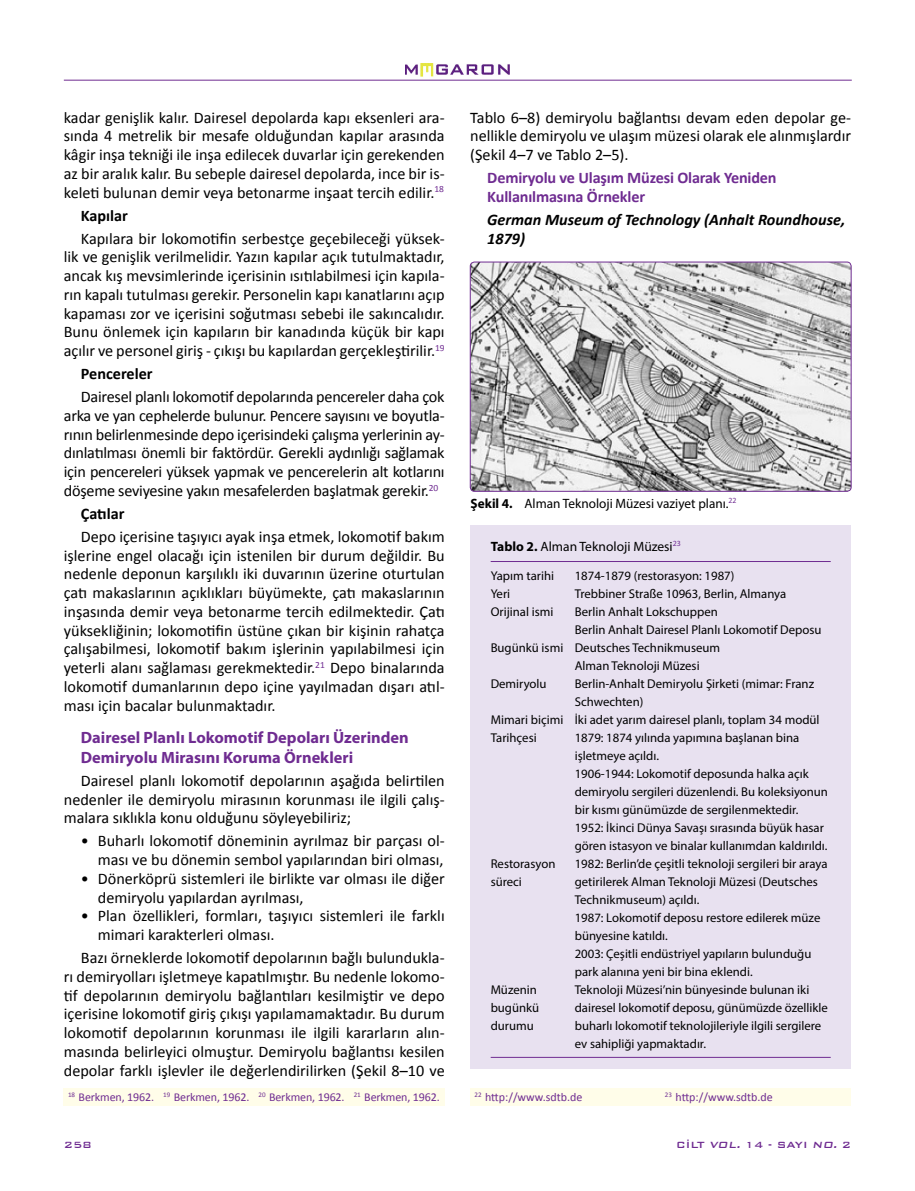
<style>
.page{position:relative;width:915px;height:1191px;background:#fff}
.page>*{position:absolute;margin:0;border:0;box-sizing:border-box;transform-origin:0 0}
.t1{font:700 16.35px/19.6px "Myriad Pro";color:#6f2c91}
.t2{font:16.2px/18.8px "Calibri";color:#000;text-align:justify}
.t3{font:700 16.2px/18.8px "Calibri";letter-spacing:-.01em;color:#6f2c91}
.t4{font:italic 700 16.2px/18.8px "Calibri";color:#000}
.t5{font:700 16.2px "Calibri";color:#000}
.t6{font:13.5px "Myriad Pro";color:#000}
.t7{font:12.75px/18px "Myriad Pro";color:#000}
.t8{font:12px "Calibri";letter-spacing:-.01em;color:#6f2c91}
.t9{font:500 12px "Bank Gothic BT";color:#6f2c91}
.s1{font-weight:700}
.s2{font-style:italic}
</style>
<div class="page">
<img style="left:470px;top:262px;width:380px;height:229px">
<div style="left:470px;top:262px;width:381px;height:229px;border:1px solid #6f2c91;border-radius:4px"></div>
<div style="left:470px;top:526px;width:380px;height:543px;background:#e8e1f0"></div>
<hr style="left:490px;top:561px;width:340px;height:1px;background:#6f2c91">
<hr style="left:490px;top:1057px;width:340px;height:1px;background:#6f2c91">
<div style="left:64px;top:1088px;width:95px;height:17px;background:#fffde9"></div>
<div style="left:159px;top:1088px;width:95px;height:17px;background:#fffde9"></div>
<div style="left:254px;top:1088px;width:95px;height:17px;background:#fffde9"></div>
<div style="left:349px;top:1088px;width:95px;height:17px;background:#fffde9"></div>
<div style="left:470px;top:1088px;width:190px;height:17px;background:#fffde9"></div>
<div style="left:660px;top:1088px;width:190px;height:17px;background:#fffde9"></div>
<img style="left:405px;top:64px;width:104px;height:16px">
<hr style="left:64px;top:80px;width:787px;height:1px;background:#6f2c91">
<p class="t2" style="left:64px;top:108px;width:382px">kadar genişlik kalır. Dairesel depolarda kapı eksenleri ara&shy;sında 4 metrelik bir mesafe olduğundan kapılar arasında kâgir inşa tekniği ile inşa edilecek duvarlar için gerekenden az bir aralık kalır. Bu sebeple dairesel depolarda, ince bir is&shy;keleti bulunan demir veya betonarme inşaat tercih edilir.<sup>18</sup></p>
<p class="t5" style="left:81px;top:205px;width:49px">Kapılar</p>
<p class="t2" style="left:64px;top:229px;width:382px;text-indent:17px">Kapılara bir lokomotifin serbestçe geçebileceği yüksek&shy;lik ve genişlik verilmelidir. Yazın kapılar açık tutulmaktadır, ancak kış mevsimlerinde içerisinin ısıtılabilmesi için kapıla&shy;rın kapalı tutulması gerekir. Personelin kapı kanatlarını açıp kapaması zor ve içerisini soğutması sebebi ile sakıncalıdır.<br>Bunu önlemek için kapıların bir kanadında küçük bir kapı açılır ve personel giriş - çıkışı bu kapılardan gerçekleştirilir.<sup>19</sup></p>
<p class="t5" style="left:81px;top:363px;width:73px">Pencereler</p>
<p class="t2" style="left:64px;top:387px;width:382px;text-indent:17px">Dairesel planlı lokomotif depolarında pencereler daha çok arka ve yan cephelerde bulunur. Pencere sayısını ve boyutla&shy;rının belirlenmesinde depo içerisindeki çalışma yerlerinin ay&shy;dınlatılması önemli bir faktördür. Gerekli aydınlığı sağlamak için pencereleri yüksek yapmak ve pencerelerin alt kotlarını döşeme seviyesine yakın mesafelerden başlatmak gerekir.<sup>20</sup></p>
<p class="t5" style="left:81px;top:503px;width:45px">Çatılar</p>
<p class="t2" style="left:64px;top:527px;width:382px;text-indent:17px">Depo içerisine taşıyıcı ayak inşa etmek, lokomotif bakım işlerine engel olacağı için istenilen bir durum değildir. Bu nedenle deponun karşılıklı iki duvarının üzerine oturtulan çatı makaslarının açıklıkları büyümekte, çatı makaslarının inşasında demir veya betonarme tercih edilmektedir. Çatı yüksekliğinin; lokomotifin üstüne çıkan bir kişinin rahatça çalışabilmesi, lokomotif bakım işlerinin yapılabilmesi için yeterli alanı sağlaması gerekmektedir.<sup>21</sup> Depo binalarında lokomotif dumanlarının depo içine yayılmadan dışarı atıl&shy;ması için bacalar bulunmaktadır.</p>
<p class="t1" style="left:81px;top:727px;width:329px">Dairesel Planlı Lokomotif Depoları Üzerinden<br>Demiryolu Mirasını Koruma Örnekleri</p>
<p class="t2" style="left:64px;top:771px;width:382px;text-indent:17px">Dairesel planlı lokomotif depolarının aşağıda belirtilen nedenler ile demiryolu mirasının korunması ile ilgili çalış&shy;malara sıklıkla konu olduğunu söyleyebiliriz;</p>
<p class="t2" style="left:81px;top:831px;width:365px;text-align:right">• Buharlı lokomotif döneminin ayrılmaz bir parçası ol&shy;ması ve bu dönemin sembol yapılarından biri olması,</p>
<p class="t2" style="left:98px;top:869px;width:348px;text-indent:-17px">• Dönerköprü sistemleri ile birlikte var olması ile diğer demiryolu yapılardan ayrılması,</p>
<p class="t2" style="left:98px;top:906px;width:348px;text-indent:-17px">• Plan özellikleri, formları, taşıyıcı sistemleri ile farklı mimari karakterleri olması.</p>
<p class="t2" style="left:64px;top:948px;width:382px;text-indent:17px">Bazı örneklerde lokomotif depolarının bağlı bulundukla&shy;rı demiryolları işletmeye kapatılmıştır. Bu nedenle lokomo&shy;tif depolarının demiryolu bağlantıları kesilmiştir ve depo içerisine lokomotif giriş çıkışı yapılamamaktadır. Bu durum lokomotif depolarının korunması ile ilgili kararların alın&shy;masında belirleyici olmuştur. Demiryolu bağlantısı kesilen depolar farklı işlevler ile değerlendirilirken (Şekil 8–10 ve</p>
<p class="t2" style="left:470px;top:108px;width:382px">Tablo 6–8) demiryolu bağlantısı devam eden depolar ge&shy;nellikle demiryolu ve ulaşım müzesi olarak ele alınmışlardır (Şekil 4–7 ve Tablo 2–5).</p>
<p class="t3" style="left:487px;top:168px;width:291px">Demiryolu ve Ulaşım Müzesi Olarak Yeniden<br>Kullanılmasına Örnekler</p>
<p class="t4" style="left:487px;top:210px;width:359px">German Museum of Technology (Anhalt Roundhouse,<br>1879)</p>
<p class="t6" style="left:470px;top:495px;width:267px"><span class="s1">Şekil 4.</span> Alman Teknoloji Müzesi vaziyet planı.<sup>22</sup></p>
<p class="t6" style="left:490px;top:538px;width:192px"><span class="s1">Tablo 2.</span> Alman Teknoloji Müzesi<sup>23</sup></p>
<p class="t7" style="left:490px;top:566px;width:65px">Yapım tarihi</p>
<p class="t7" style="left:574px;top:566px;width:161px">1874-1879 (restorasyon: 1987)</p>
<p class="t7" style="left:490px;top:584px;width:21px">Yeri</p>
<p class="t7" style="left:574px;top:584px;width:213px">Trebbiner Straße 10963, Berlin, Almanya</p>
<p class="t7" style="left:490px;top:602px;width:64px">Orijinal ismi</p>
<p class="t7" style="left:574px;top:602px;width:144px">Berlin Anhalt Lokschuppen</p>
<p class="t7" style="left:574px;top:620px;width:248px">Berlin Anhalt Dairesel Planlı Lokomotif Deposu</p>
<p class="t7" style="left:490px;top:638px;width:231px">Bugünkü ismi Deutsches Technikmuseum</p>
<p class="t7" style="left:574px;top:656px;width:126px">Alman Teknoloji Müzesi</p>
<p class="t7" style="left:490px;top:674px;width:57px">Demiryolu</p>
<p class="t7" style="left:574px;top:674px;width:241px">Berlin-Anhalt Demiryolu Şirketi (mimar: Franz</p>
<p class="t7" style="left:574px;top:692px;width:70px">Schwechten)</p>
<p class="t7" style="left:490px;top:710px;width:330px">Mimari biçimi İki adet yarım dairesel planlı, toplam 34 modül</p>
<p class="t7" style="left:490px;top:728px;width:48px">Tarihçesi</p>
<p class="t7" style="left:574px;top:728px;width:255px">1879: 1874 yılında yapımına başlanan bina işletmeye açıldı.<br>1906-1944: Lokomotif deposunda halka açık demiryolu sergileri düzenlendi. Bu koleksiyonun bir kısmı günümüzde de sergilenmektedir.<br>1952: İkinci Dünya Savaşı sırasında büyük hasar gören istasyon ve binalar kullanımdan kaldırıldı.</p>
<p class="t7" style="left:490px;top:854px;width:66px">Restorasyon</p>
<p class="t7" style="left:574px;top:854px;width:254px">1982: Berlin’de çeşitli teknoloji sergileri bir araya</p>
<p class="t7" style="left:490px;top:872px;width:33px">süreci</p>
<p class="t7" style="left:574px;top:872px;width:247px">getirilerek Alman Teknoloji Müzesi (Deutsches Technikmuseum) açıldı.<br>1987: Lokomotif deposu restore edilerek müze bünyesine katıldı.<br>2003: Çeşitli endüstriyel yapıların bulunduğu park alanına yeni bir bina eklendi.</p>
<p class="t7" style="left:490px;top:980px;width:48px">Müzenin</p>
<p class="t7" style="left:574px;top:980px;width:236px">Teknoloji Müzesi’nin bünyesinde bulunan iki</p>
<p class="t7" style="left:490px;top:998px;width:50px">bugünkü</p>
<p class="t7" style="left:574px;top:998px;width:254px">dairesel lokomotif deposu, günümüzde özellikle</p>
<p class="t7" style="left:490px;top:1016px;width:45px">durumu</p>
<p class="t7" style="left:574px;top:1016px;width:248px">buharlı lokomotif teknolojileriyle ilgili sergilere ev sahipliği yapmaktadır.</p>
<p class="t8" style="left:68px;top:1089px;width:373px"><sup>18</sup> Berkmen, 1962. <sup>19</sup> Berkmen, 1962. <sup>20</sup> Berkmen, 1962. <sup>21</sup> Berkmen, 1962.</p>
<p class="t8" style="left:474px;top:1089px;width:109px"><sup>22</sup> http://www.sdtb.de</p>
<p class="t8" style="left:664px;top:1089px;width:109px"><sup>23</sup> http://www.sdtb.de</p>
<p class="t9" style="left:64px;top:1138px;width:29px">258</p>
<p class="t9" style="left:676px;top:1138px;width:176px">CİLT <span class="s2">VOL.</span> 14 - SAYI <span class="s2">NO.</span> 2</p>
</div>
